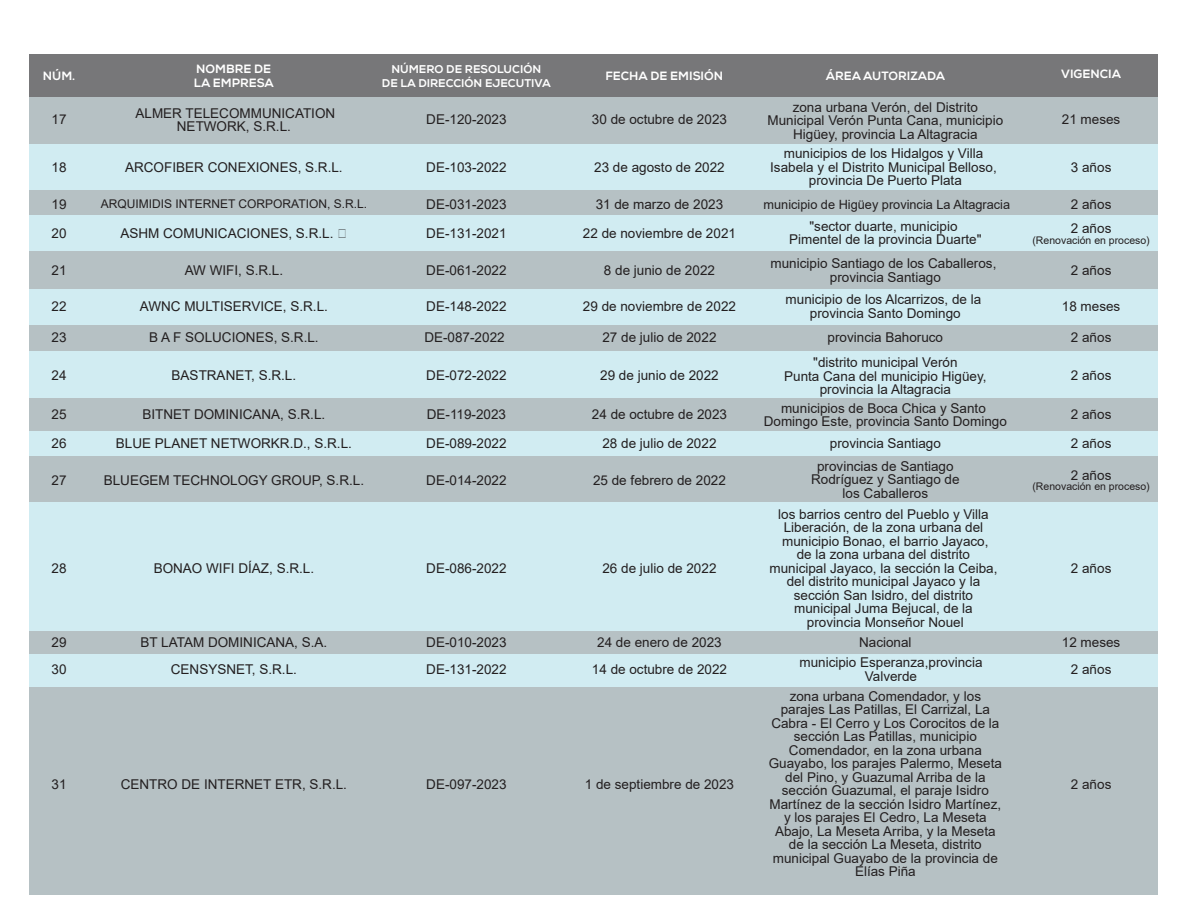
<style>
.page{position:relative;width:1188px;height:918px;background:#fff}
.page>*{position:absolute;margin:0;border:0;box-sizing:border-box;transform-origin:0 0}
.t1{font:13.5px/13.5px "Arial";color:#231f20;text-align:center}
.t2{font:12.75px "Arial";color:#231f20}
.t3{font:800 12px "Nexa";color:#fff}
.t4{font:12px "Arial";color:#231f20}
.t5{font:800 11.25px/13.5px "Nexa";color:#fff;text-align:center}
.t6{font:10.5px "Arial";color:#231f20}
</style>
<div class="page">
<div style="left:30px;top:95px;width:1128px;height:50px;background:#b6c1c4"></div>
<div style="left:30px;top:189px;width:1128px;height:27px;background:#b6c1c4"></div>
<div style="left:30px;top:251px;width:1128px;height:39px;background:#b6c1c4"></div>
<div style="left:30px;top:325px;width:1128px;height:26px;background:#b6c1c4"></div>
<div style="left:30px;top:394px;width:1128px;height:37px;background:#b6c1c4"></div>
<div style="left:30px;top:455px;width:1128px;height:47px;background:#b6c1c4"></div>
<div style="left:30px;top:686px;width:1128px;height:209px;background:#b6c1c4"></div>
<div style="left:30px;top:144px;width:1128px;height:46px;background:#d1ecf2"></div>
<div style="left:30px;top:216px;width:1128px;height:35px;background:#d1ecf2"></div>
<div style="left:30px;top:290px;width:1128px;height:35px;background:#d1ecf2"></div>
<div style="left:30px;top:351px;width:1128px;height:47px;background:#d1ecf2"></div>
<div style="left:30px;top:431px;width:1128px;height:25px;background:#d1ecf2"></div>
<div style="left:30px;top:652px;width:1128px;height:34px;background:#d1ecf2"></div>
<div style="left:30px;top:631px;width:1128px;height:23px;background:#b6c1c4"></div>
<div style="left:30px;top:502px;width:1128px;height:129px;background:#d1ecf2"></div>
<div style="left:30px;top:54px;width:1128px;height:42px;background:#777779"></div>
<p class="t3" style="left:43px;top:69px;width:34px">NÚM.</p>
<p class="t3" style="left:196px;top:62px;width:77px">NOMBRE DE</p>
<p class="t3" style="left:194px;top:75px;width:82px">LA EMPRESA</p>
<p class="t5" style="left:382px;top:63px;width:171px">NÚMERO DE RESOLUCIÓN<br>DE LA DIRECCIÓN EJECUTIVA</p>
<p class="t3" style="left:605px;top:69px;width:119px">FECHA DE EMISIÓN</p>
<p class="t3" style="left:826px;top:69px;width:121px">ÁREA AUTORIZADA</p>
<p class="t3" style="left:1061px;top:66px;width:61px">VIGENCIA</p>
<p class="t1" style="left:52px;top:113px;width:17px">17</p>
<p class="t1" style="left:52px;top:160px;width:17px">18</p>
<p class="t1" style="left:52px;top:190px;width:17px;line-height:28.2px;text-align:left">19<br>20</p>
<p class="t1" style="left:52px;top:264px;width:17px">21</p>
<p class="t1" style="left:52px;top:300px;width:17px">22</p>
<p class="t1" style="left:52px;top:331px;width:17px">23</p>
<p class="t1" style="left:52px;top:369px;width:17px">24</p>
<p class="t1" style="left:52px;top:400px;width:17px;line-height:28.3px;text-align:left">25<br>26</p>
<p class="t1" style="left:52px;top:474px;width:17px">27</p>
<p class="t1" style="left:52px;top:561px;width:17px">28</p>
<p class="t1" style="left:52px;top:629px;width:17px;line-height:26.8px;text-align:left">29<br>30</p>
<p class="t1" style="left:52px;top:777px;width:17px">31</p>
<p class="t1" style="left:136px;top:106px;width:201px">ALMER TELECOMMUNICATION<br>NETWORK, S.R.L.</p>
<p class="t1" style="left:768px;top:100px;width:237px">zona urbana Verón, del Distrito<br>Municipal Verón Punta Cana, municipio<br>Higüey, provincia La Altagracia</p>
<p class="t1" style="left:770px;top:147px;width:228px">municipios de los Hidalgos y Villa<br>Isabela y el Distrito Municipal Belloso, provincia De Puerto Plata</p>
<p class="t2" style="left:764px;top:196px;width:248px">municipio de Higüey provincia La Altagracia</p>
<p class="t1" style="left:789px;top:219px;width:194px">"sector duarte, municipio<br>Pimentel de la provincia Duarte"</p>
<p class="t1" style="left:771px;top:257px;width:227px">municipio Santiago de los Caballeros, provincia Santiago</p>
<p class="t1" style="left:786px;top:293px;width:197px">municipio de los Alcarrizos, de la provincia Santo Domingo</p>
<p class="t1" style="left:813px;top:325px;width:146px;line-height:25px">provincia Bahoruco "distrito municipal Verón</p>
<p class="t1" style="left:784px;top:369px;width:204px">Punta Cana del municipio Higüey, provincia la Altagracia</p>
<p class="t1" style="left:764px;top:401px;width:245px">municipios de Boca Chica y Santo<br>Domingo Este, provincia Santo Domingo</p>
<p class="t1" style="left:817px;top:431px;width:138px;line-height:23.2px">provincia Santiago provincias de Santiago</p>
<p class="t1" style="left:811px;top:473px;width:150px">Rodríguez y Santiago de los Caballeros</p>
<p class="t1" style="left:769px;top:507px;width:230px">los barrios centro del Pueblo y Villa<br>Liberación, de la zona urbana del municipio Bonao, el barrio Jayaco,<br>de la zona urbana del distrito municipal Jayaco, la sección la Ceiba, del distrito municipal Jayaco y la sección San Isidro, del distrito municipal Juma Bejucal, de la provincia Monseñor Nouel</p>
<p class="t1" style="left:799px;top:632px;width:185px;line-height:20.1px;text-align:left;text-indent:60px">Nacional<br>municipio Esperanza,provincia</p>
<p class="t1" style="left:790px;top:666px;width:193px;line-height:19.8px;text-align:left;text-indent:75px">Valverde<br>zona urbana Comendador, y los</p>
<p class="t1" style="left:769px;top:703px;width:235px">parajes Las Patillas, El Carrizal, La<br>Cabra - El Cerro y Los Corocitos de la sección Las Patillas, municipio<br>Comendador, en la zona urbana<br>Guayabo, los parajes Palermo, Meseta del Pino, y Guazumal Arriba de la sección Guazumal, el paraje Isidro<br>Martínez de la sección Isidro Martínez, y los parajes El Cedro, La Meseta<br>Abajo, La Meseta Arriba, y la Meseta de la sección La Meseta, distrito municipal Guayabo de la provincia de<br>Elías Piña</p>
<p class="t1" style="left:426px;top:113px;width:82px">DE-120-2023</p>
<p class="t1" style="left:426px;top:160px;width:82px">DE-103-2022</p>
<p class="t1" style="left:426px;top:190px;width:82px;line-height:28.2px;text-align:left">DE-031-2023<br>DE-131-2021</p>
<p class="t1" style="left:426px;top:264px;width:82px">DE-061-2022</p>
<p class="t1" style="left:426px;top:300px;width:82px">DE-148-2022</p>
<p class="t1" style="left:424px;top:331px;width:82px">DE-087-2022</p>
<p class="t1" style="left:426px;top:369px;width:82px">DE-072-2022</p>
<p class="t1" style="left:426px;top:400px;width:82px;line-height:28.3px;text-align:left">DE-119-2023<br>DE-089-2022</p>
<p class="t1" style="left:426px;top:474px;width:82px">DE-014-2022</p>
<p class="t1" style="left:592px;top:113px;width:137px">30 de octubre de 2023</p>
<p class="t1" style="left:594px;top:160px;width:132px">23 de agosto de 2022</p>
<p class="t1" style="left:583px;top:190px;width:155px;line-height:28.2px">31 de marzo de 2023<br>22 de noviembre de 2021</p>
<p class="t1" style="left:604px;top:264px;width:113px">8 de junio de 2022</p>
<p class="t1" style="left:583px;top:300px;width:155px">29 de noviembre de 2022</p>
<p class="t1" style="left:602px;top:331px;width:116px">27 de julio de 2022</p>
<p class="t1" style="left:600px;top:369px;width:120px">29 de junio de 2022</p>
<p class="t1" style="left:592px;top:400px;width:137px;line-height:28.3px">24 de octubre de 2023<br>28 de julio de 2022</p>
<p class="t1" style="left:593px;top:474px;width:134px">25 de febrero de 2022</p>
<p class="t1" style="left:1062px;top:113px;width:60px">21 meses</p>
<p class="t1" style="left:125px;top:160px;width:219px">ARCOFIBER CONEXIONES, S.R.L.</p>
<p class="t4" style="left:101px;top:195px;width:268px">ARQUIMIDIS INTERNET CORPORATION, S.R.L.</p>
<p class="t1" style="left:120px;top:226px;width:215px">ASHM COMUNICACIONES, S.R.L.</p>
<p class="t1" style="left:185px;top:264px;width:100px">AW WIFI, S.R.L.</p>
<p class="t1" style="left:140px;top:300px;width:190px">AWNC MULTISERVICE, S.R.L.</p>
<p class="t1" style="left:149px;top:331px;width:171px">B A F SOLUCIONES, S.R.L.</p>
<p class="t1" style="left:172px;top:369px;width:126px">BASTRANET, S.R.L.</p>
<p class="t1" style="left:116px;top:400px;width:238px;line-height:28.3px">BITNET DOMINICANA, S.R.L.<br>BLUE PLANET NETWORKR.D., S.R.L.</p>
<p class="t1" style="left:104px;top:474px;width:262px">BLUEGEM TECHNOLOGY GROUP, S.R.L.</p>
<p class="t1" style="left:1071px;top:160px;width:42px">3 años</p>
<p class="t1" style="left:1071px;top:198px;width:42px">2 años</p>
<p class="t1" style="left:1071px;top:222px;width:42px">2 años</p>
<p class="t6" style="left:1032px;top:233px;width:119px">(Renovación en proceso)</p>
<p class="t1" style="left:1071px;top:264px;width:42px">2 años</p>
<p class="t1" style="left:1062px;top:300px;width:60px">18 meses</p>
<p class="t1" style="left:1071px;top:331px;width:42px">2 años</p>
<p class="t1" style="left:1071px;top:369px;width:42px">2 años</p>
<p class="t1" style="left:1071px;top:408px;width:42px">2 años</p>
<p class="t1" style="left:1071px;top:436px;width:42px">2 años</p>
<p class="t1" style="left:1071px;top:468px;width:42px">2 años</p>
<p class="t6" style="left:1032px;top:479px;width:119px">(Renovación en proceso)</p>
<p class="t1" style="left:154px;top:561px;width:162px">BONAO WIFI DÍAZ, S.R.L.</p>
<p class="t1" style="left:426px;top:561px;width:82px">DE-086-2022</p>
<p class="t1" style="left:602px;top:561px;width:116px">26 de julio de 2022</p>
<p class="t1" style="left:1071px;top:561px;width:42px">2 años</p>
<p class="t1" style="left:141px;top:629px;width:188px;line-height:26.8px">BT LATAM DOMINICANA, S.A.<br>CENSYSNET, S.R.L.</p>
<p class="t1" style="left:426px;top:629px;width:82px;line-height:26.8px;text-align:left">DE-010-2023<br>DE-131-2022</p>
<p class="t1" style="left:592px;top:629px;width:137px;line-height:26.8px">24 de enero de 2023<br>14 de octubre de 2022</p>
<p class="t1" style="left:1062px;top:636px;width:60px">12 meses</p>
<p class="t1" style="left:1071px;top:663px;width:42px">2 años</p>
<p class="t1" style="left:121px;top:777px;width:228px">CENTRO DE INTERNET ETR, S.R.L.</p>
<p class="t1" style="left:426px;top:777px;width:82px">DE-097-2023</p>
<p class="t1" style="left:585px;top:777px;width:151px">1 de septiembre de 2023</p>
<p class="t1" style="left:1071px;top:777px;width:42px">2 años</p>
</div>
